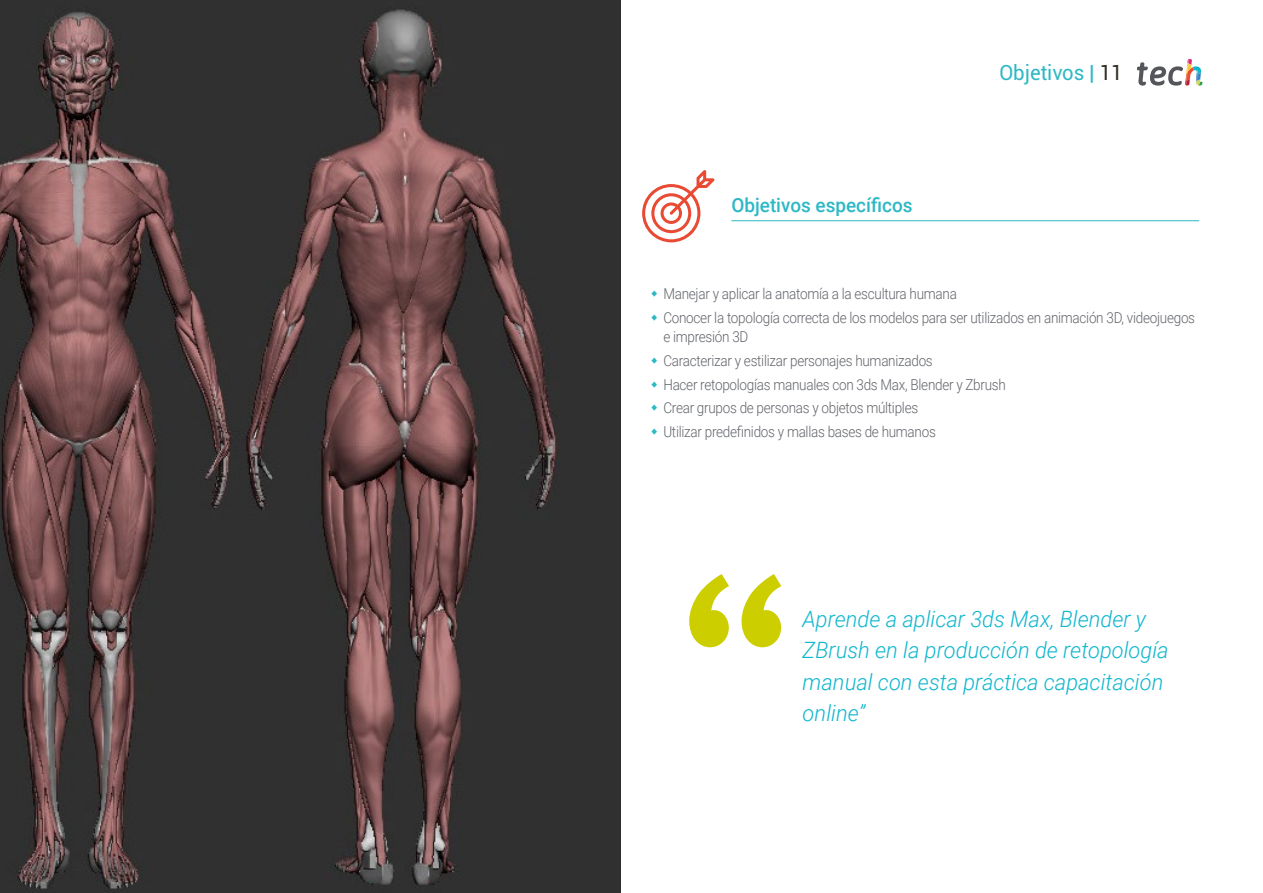
<style>
.page{position:relative;width:1263px;height:893px;background:#fff}
.page>*{position:absolute;margin:0;border:0;box-sizing:border-box;transform-origin:0 0}
.t1{font:italic 300 22.5px/31.5px "Roboto";color:#0fb6cf}
.t2{font:21px "Roboto";color:#2db8c5}
.t3{font:500 19.5px "Roboto";color:#2db8c5}
.t4{font:300 15px/23.7px "Roboto";letter-spacing:-.02em;color:#61646a;scale:.9 1}
.s1{color:#312e20}
</style>
<div class="page">
<svg style="left:1137px;top:59px;width:65px;height:27px"></svg>
<hr style="left:731px;top:220px;width:468px;height:1px;background:#2db8c5">
<svg style="left:642px;top:170px;width:72px;height:72px"></svg>
<img style="left:0;top:0;width:621px;height:893px">
<svg style="left:689px;top:574px;width:92px;height:73px"></svg>
<h3 class="t3" style="left:731px;top:192px;width:183px">Objetivos específicos</h3>
<h2 class="t2" style="left:999px;top:57px;width:125px">Objetivos | <span class="s1">11</span></h2>
<p class="t4" style="left:663px;top:281px;width:592px">Manejar y aplicar la anatomía a la escultura humana<br>Conocer la topología correcta de los modelos para ser utilizados en animación 3D, videojuegos</p>
<p class="t4" style="left:663px;top:324px;width:382px">e impresión 3D<br>Caracterizar y estilizar personajes humanizados<br>Hacer retopologías manuales con 3ds Max, Blender y Zbrush Crear grupos de personas y objetos múltiples<br>Utilizar predefinidos y mallas bases de humanos</p>
<h1 class="t1" style="left:803px;top:602px;width:368px">Aprende a aplicar 3ds Max, Blender y<br>ZBrush en la producción de retopología manual con esta práctica capacitación online”</h1>
</div>
